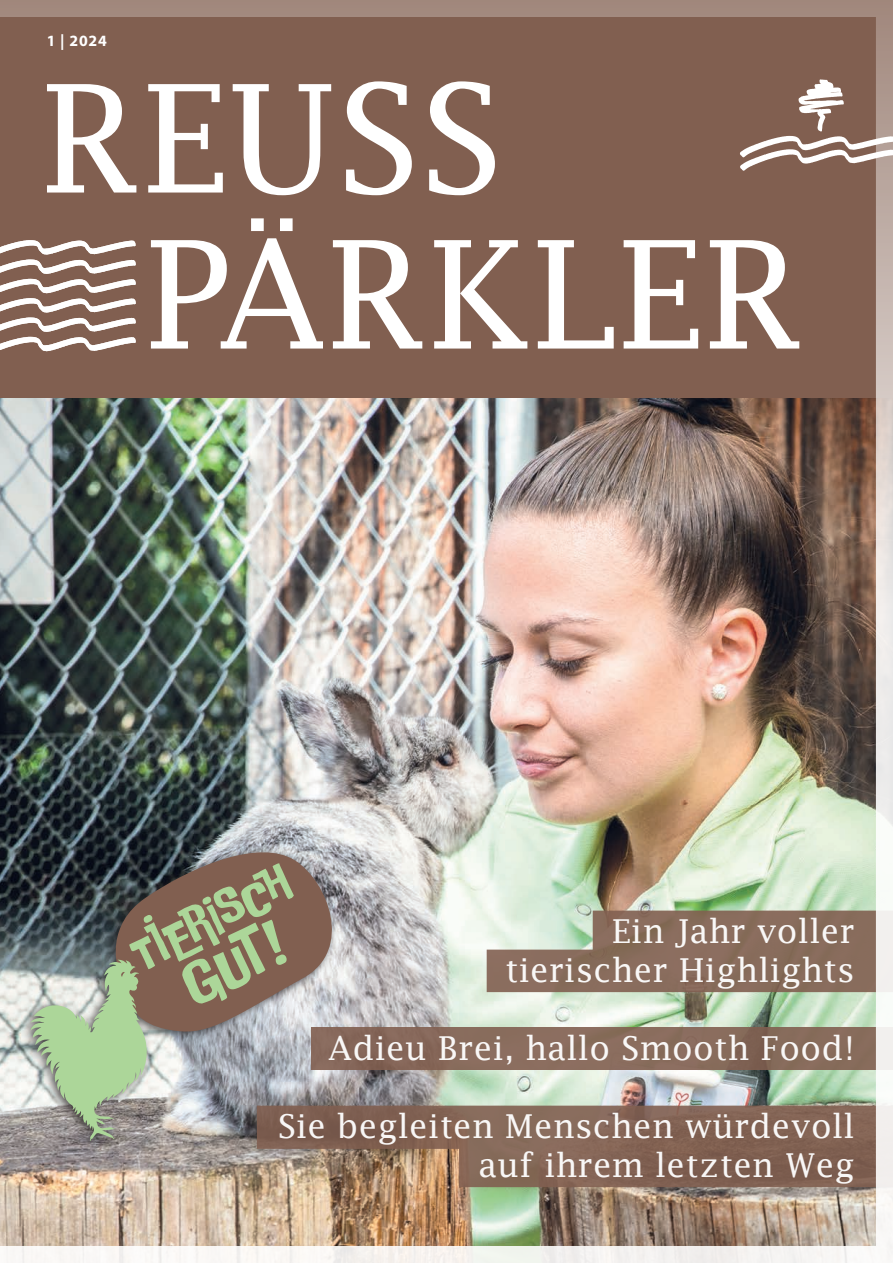
<style>
.page{position:relative;width:893px;height:1263px;background:#fff}
.page>*{position:absolute;margin:0;border:0;box-sizing:border-box;transform-origin:0 0}
.t1{font:150px/156px "Lucida Fax";color:#fff}
.t2{font:33px/39px "Lucida Fax";letter-spacing:.01em;color:#fff;text-align:right}
.t3{font:700 15.75px "Myriad Pro";color:#fff}
</style>
<div class="page">
<img style="left:0;top:0;width:893px;height:1263px">
<p class="t3" style="left:47px;top:31px;width:62px">1 | 2024</p>
<h1 class="t1" style="left:144px;top:59px;width:662px;text-indent:-104px">REUSS<br>PÄRKLER</h1>
<p class="t2" style="left:505px;top:912px;width:351px">Ein Jahr voller tierischer Highlights</p>
<p class="t2" style="left:329px;top:1029px;width:527px">Adieu Brei, hallo Smooth Food!</p>
<p class="t2" style="left:277px;top:1107px;width:579px">Sie begleiten Menschen würdevoll auf ihrem letzten Weg</p>
</div>
